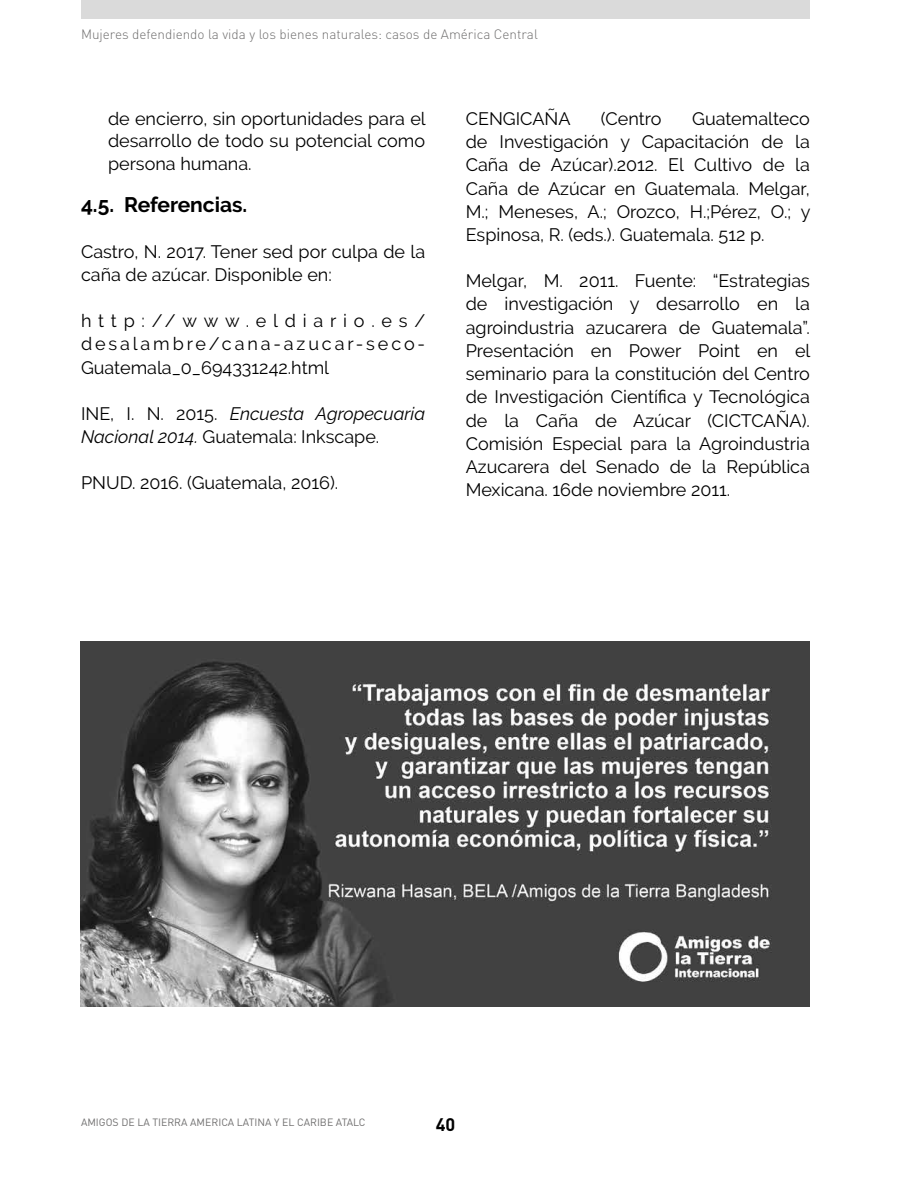
<style>
.page{position:relative;width:918px;height:1188px;background:#fff}
.page>*{position:absolute;margin:0;border:0;box-sizing:border-box;transform-origin:0 0}
.t1{font:700 21px "Raleway";color:#000}
.t2{font:18px/23.2px "Raleway";color:#000;text-align:justify}
.t3{font:italic 18px/23.2px "Raleway";color:#000}
.t4{font:700 18px "DIN Pro";color:#000}
.t5{font:300 13.5px "DIN Pro";color:#706f6f}
.t6{font:10.5px "DIN Pro";color:#706f6f}
.s1{font-style:normal}
</style>
<div class="page">
<div style="left:81px;top:0;width:729px;height:19px;background:#dadada"></div>
<img style="left:81px;top:642px;width:729px;height:364px">
<p class="t5" style="left:81px;top:25px;width:458px">Mujeres defendiendo la vida y los bienes naturales: casos de América Central</p>
<p class="t2" style="left:108px;top:107px;width:319px;line-height:22.5px">de encierro, sin oportunidades para el desarrollo de todo su potencial como persona humana.</p>
<p class="t1" style="left:81px;top:193px;width:168px">4.5. Referencias.</p>
<p class="t2" style="left:81px;top:240px;width:346px">Castro, N. 2017. Tener sed por culpa de la caña de azúcar. Disponible en:</p>
<p class="t2" style="left:81px;top:309px;width:346px">http://www.eldiario.es/ desalambre/cana-azucar-seco-Guatemala_0_694331242.html</p>
<p class="t3" style="left:81px;top:402px;width:346px"><span class="s1">INE, I. N. 2015.</span> Encuesta Agropecuaria<br>Nacional 2014. <span class="s1">Guatemala: Inkscape.</span></p>
<p class="t2" style="left:81px;top:471px;width:259px">PNUD. 2016. (Guatemala, 2016).</p>
<p class="t2" style="left:466px;top:107px;width:106px">CENGICAÑA</p>
<p class="t2" style="left:601px;top:107px;width:62px">(Centro</p>
<p class="t2" style="left:466px;top:107px;width:346px;text-indent:226px">Guatemalteco de Investigación y Capacitación de la Caña de Azúcar).2012. El Cultivo de la Caña de Azúcar en Guatemala. Melgar, M.; Meneses, A.; Orozco, H.;Pérez, O.; y Espinosa, R. (eds.). Guatemala. 512 p.</p>
<p class="t2" style="left:466px;top:269px;width:346px">Melgar, M. 2011. Fuente: “Estrategias de investigación y desarrollo en la agroindustria azucarera de Guatemala”.<br>Presentación en Power Point en el seminario para la constitución del Centro de Investigación Científica y Tecnológica de la Caña de Azúcar (CICTCAÑA).<br>Comisión Especial para la Agroindustria Azucarera del Senado de la República Mexicana. 16de noviembre 2011.</p>
<p class="t6" style="left:81px;top:1115px;width:286px">AMIGOS DE LA TIERRA AMERICA LATINA Y EL CARIBE ATALC</p>
<p class="t4" style="left:436px;top:1113px;width:21px">40</p>
</div>
